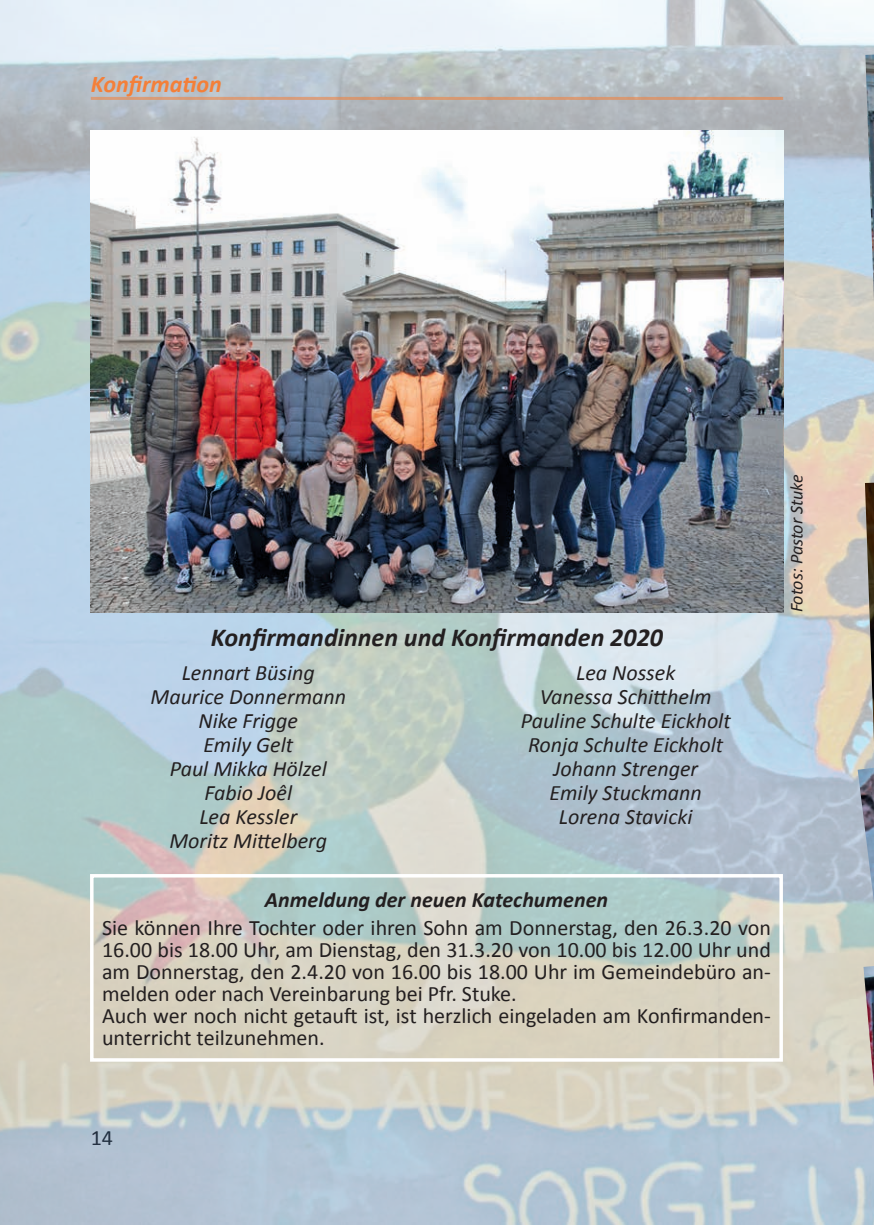
<style>
.page{position:relative;width:874px;height:1225px;background:#fff}
.page>*{position:absolute;margin:0;border:0;box-sizing:border-box;transform-origin:0 0}
.t1{font:italic 700 26px "Calibri";color:#231f20}
.t2{font:italic 700 24px "Calibri";color:#f47f38}
.t3{font:22px/22px "Calibri";color:#231f20}
.t4{font:italic 22px/24px "Calibri";color:#231f20;text-align:center}
.t5{font:italic 700 22px "Calibri";color:#231f20}
.t6{font:italic 18px "Calibri";letter-spacing:-.005em;color:#231f20}
</style>
<div class="page">
<img style="left:0;top:0;width:873px;height:1225px">
<div style="left:90px;top:874px;width:692px;height:187px;border:4px solid #fff"></div>
<img style="left:91px;top:130px;width:691px;height:482px">
<img style="left:864px;top:483px;width:9px;height:259px">
<img style="left:857px;top:768px;width:16px;height:134px">
<img style="left:863px;top:966px;width:10px;height:121px">
<hr style="left:91px;top:97px;width:691px;height:3px;background:#f47f38">
<img style="left:864px;top:55px;width:9px;height:246px">
<p class="t2" style="left:91px;top:68px;width:132px">Konfirmation</p>
<p class="t1" style="left:211px;top:620px;width:453px">Konfirmandinnen und Konfirmanden 2020</p>
<p class="t4" style="left:150px;top:660px;width:197px">Lennart Büsing<br>Maurice Donnermann<br>Nike Frigge<br>Emily Gelt<br>Paul Mikka Hölzel<br>Fabio Joêl<br>Lea Kessler<br>Moritz Mittelberg</p>
<p class="t4" style="left:520px;top:660px;width:211px">Lea Nossek<br>Vanessa Schitthelm<br>Pauline Schulte Eickholt<br>Ronja Schulte Eickholt<br>Johann Strenger<br>Emily Stuckmann<br>Lorena Stavicki</p>
<p class="t5" style="left:265px;top:886px;width:344px">Anmeldung der neuen Katechumenen</p>
<p class="t3" style="left:102px;top:916px;width:670px">Sie können Ihre Tochter oder ihren Sohn am Donnerstag, den 26.3.20 von 16.00 bis 18.00 Uhr, am Dienstag, den 31.3.20 von 10.00 bis 12.00 Uhr und am Donnerstag, den 2.4.20 von 16.00 bis 18.00 Uhr im Gemeindebüro an&shy;melden oder nach Vereinbarung bei Pfr. Stuke.<br>Auch wer noch nicht getauft ist, ist herzlich eingeladen am Konfirmanden&shy;unterricht teilzunehmen.</p>
<p class="t6" style="left:783px;top:612px;width:139px;rotate:-90deg">Fotos: Pastor Stuke</p>
<p class="t3" style="left:91px;top:1126px;width:24px">14</p>
</div>
